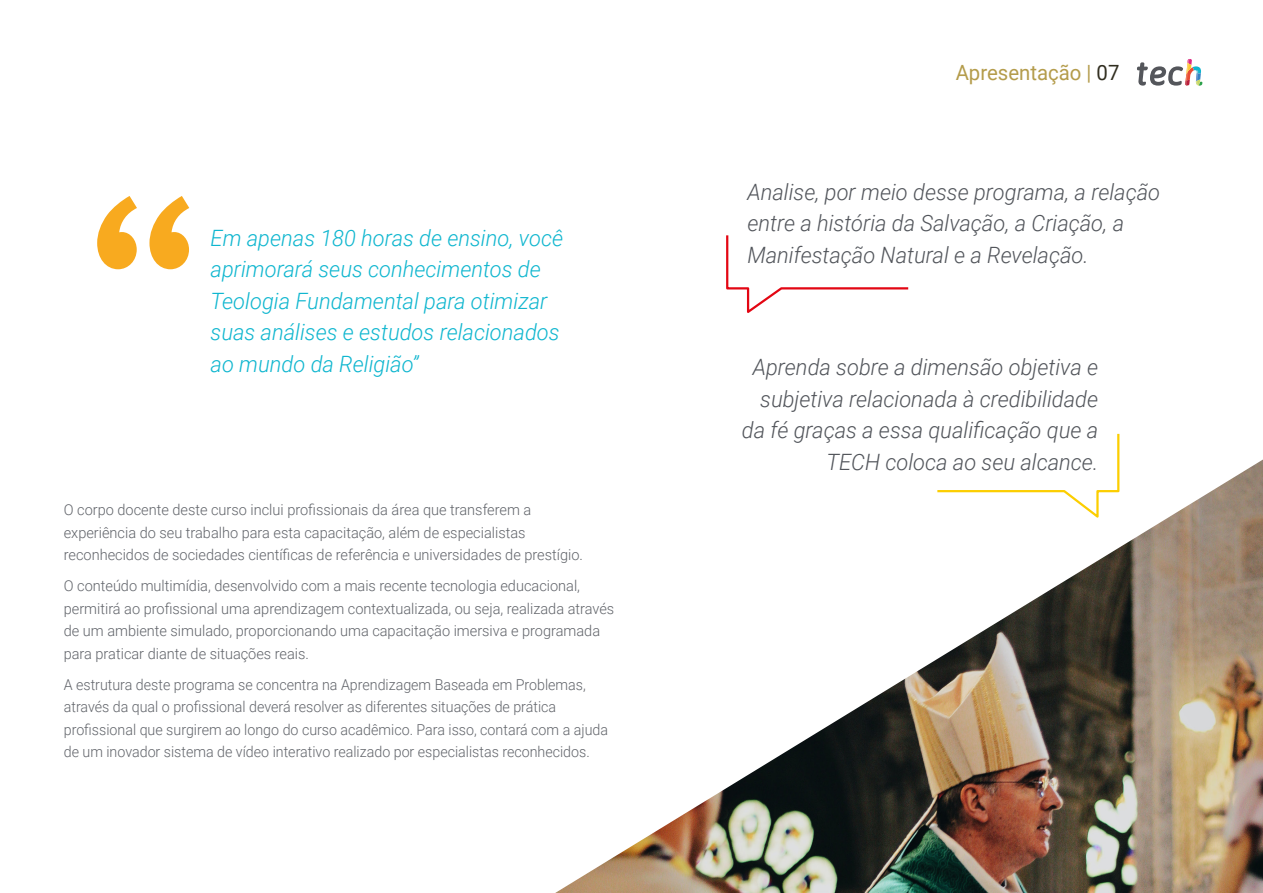
<style>
.page{position:relative;width:1263px;height:893px;background:#fff}
.page>*{position:absolute;margin:0;border:0;box-sizing:border-box;transform-origin:0 0}
.t1{font:italic 300 22.5px/31.5px "Roboto";color:#52555b;text-align:right}
.t2{font:italic 300 22.5px/31.5px "Roboto";color:#0fb6cf}
.t3{font:21px "Roboto";color:#b49c4b}
.t4{font:300 15px/22.5px "Roboto";color:#61646a}
.t5{font:300 15px/22.5px "Roboto";color:#61646a;scale:.95 1}
.s1{color:#312e20}
</style>
<div class="page">
<svg style="left:97px;top:196px;width:92px;height:73px"></svg>
<img style="left:555px;top:459px;width:708px;height:434px">
<svg style="left:935px;top:433px;width:185px;height:88px"></svg>
<svg style="left:726px;top:235px;width:183px;height:78px"></svg>
<svg style="left:1137px;top:59px;width:65px;height:27px"></svg>
<h1 class="t2" style="left:211px;top:221px;width:354px">Em apenas 180 horas de ensino, você aprimorará seus conhecimentos de<br>Teologia Fundamental para otimizar suas análises e estudos relacionados ao mundo da Religião”</h1>
<p class="t4" style="left:64px;top:498px;width:521px">O corpo docente deste curso inclui profissionais da área que transferem a experiência do seu trabalho para esta capacitação, além de especialistas reconhecidos de sociedades científicas de referência e universidades de prestígio.</p>
<p class="t4" style="left:64px;top:574px;width:552px">O conteúdo multimídia, desenvolvido com a mais recente tecnologia educacional, permitirá ao profissional uma aprendizagem contextualizada, ou seja, realizada através de um ambiente simulado, proporcionando uma capacitação imersiva e programada para praticar diante de situações reais.</p>
<p class="t5" style="left:64px;top:672px;width:574px">A estrutura deste programa se concentra na Aprendizagem Baseada em Problemas, através da qual o profissional deverá resolver as diferentes situações de prática profissional que surgirem ao longo do curso acadêmico. Para isso, contará com a ajuda de um inovador sistema de vídeo interativo realizado por especialistas reconhecidos.</p>
<h2 class="t3" style="left:956px;top:57px;width:165px">Apresentação | <span class="s1">07</span></h2>
<h1 class="t1" style="left:747px;top:175px;width:414px;text-align:left">Analise, por meio desse programa, a relação entre a história da Salvação, a Criação, a<br>Manifestação Natural e a Revelação.</h1>
<h1 class="t1" style="left:742px;top:351px;width:358px">Aprenda sobre a dimensão objetiva e subjetiva relacionada à credibilidade da fé graças a essa qualificação que a TECH coloca ao seu alcance.</h1>
</div>
